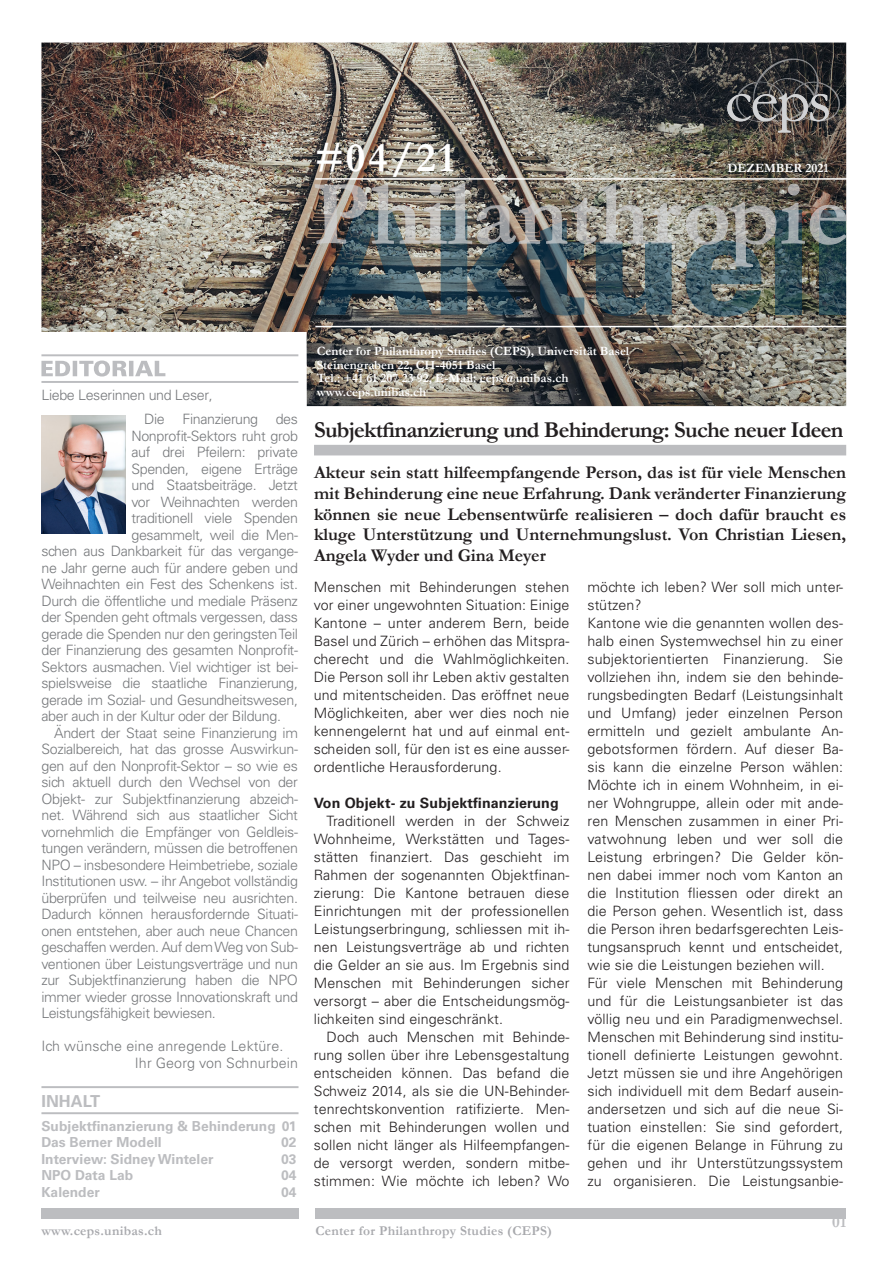
<style>
.page{position:relative;width:893px;height:1263px;background:#fff}
.page>*{position:absolute;margin:0;border:0;box-sizing:border-box;transform-origin:0 0}
.t1{font:700 42px "Garamond";color:#fff}
.t2{font:700 22.8px "Garamond";letter-spacing:-.03em;color:#231f20}
.t3{font:700 18px/20.7px "Garamond";letter-spacing:-.005em;color:#231f20;text-align:justify}
.t4{font:700 16.5px "Univers LT Std";color:#bcbdc0}
.t5{font:700 16.5px "Garamond";color:#bcbdc0}
.Lauftext{font:300 14.25px/18px "Univers LT Std";letter-spacing:.01em;color:#231f20;text-align:justify}
.t6{font:300 14.25px/16.5px "Univers LT Std";letter-spacing:-.025em;color:#76787b;text-align:justify}
.t7{font:300 14.25px "Univers LT Std";letter-spacing:.01em;color:#76787b}
.Lauftext-2{font:700 14.25px "Univers LT Std";letter-spacing:.01em;color:#231f20}
.t8{font:700 13.8px "Univers LT Std";color:#bcbdc0}
.t9{font:700 13.5px "Garamond";letter-spacing:.02em;color:#a8a9ad}
.t10{font:700 12.75px "Garamond";color:#fff}
</style>
<div class="page">
<img style="left:41px;top:43px;width:805px;height:363px">
<svg style="left:727px;top:58px;width:113px;height:75px;background:#4b4a4b"></svg>
<hr style="left:315px;top:326px;width:578px;height:1px;background:#fff">
<hr style="left:315px;top:178px;width:578px;height:2px;background:#fff">
<div style="left:315px;top:1208px;width:531px;height:10px;background:#bcbdc0"></div>
<div style="left:41px;top:1208px;width:257px;height:10px;background:#bcbdc0"></div>
<img style="left:315px;top:183px;width:532px;height:134px">
<svg style="left:41px;top:360px;width:124px;height:16px"></svg>
<hr style="left:41px;top:354px;width:257px;height:2px;background:#bcbdc0">
<hr style="left:41px;top:381px;width:257px;height:2px;background:#bcbdc0">
<div style="left:314px;top:445px;width:532px;height:10px;background:#bcbdc0"></div>
<hr style="left:41px;top:1086px;width:257px;height:2px;background:#bcbdc0">
<hr style="left:41px;top:1112px;width:257px;height:2px;background:#bcbdc0">
<img style="left:41px;top:416px;width:84px;height:118px">
<p class="t1" style="left:315px;top:129px;width:141px">#04/21</p>
<p class="t10" style="left:727px;top:159px;width:102px">DEZEMBER 2021</p>
<p class="t6" style="left:41px;top:387px;width:173px">Liebe Leserinnen und Leser,</p>
<p class="t6" style="left:144px;top:411px;width:155px">Die Finanzierung des</p>
<p class="t6" style="left:131px;top:427px;width:168px">Nonprofit-Sektors ruht grob</p>
<p class="t6" style="left:131px;top:444px;width:168px">auf drei Pfeilern: private</p>
<p class="t6" style="left:131px;top:460px;width:168px">Spenden, eigene Erträge</p>
<p class="t6" style="left:131px;top:477px;width:168px">und Staatsbeiträge. Jetzt</p>
<p class="t6" style="left:131px;top:493px;width:168px">vor Weihnachten werden</p>
<p class="t6" style="left:131px;top:510px;width:168px">traditionell viele Spenden</p>
<p class="t6" style="left:131px;top:526px;width:168px">gesammelt, weil die Men-</p>
<p class="t6" style="left:41px;top:543px;width:258px">schen aus Dankbarkeit für das vergange-</p>
<p class="t6" style="left:41px;top:559px;width:258px">ne Jahr gerne auch für andere geben und</p>
<p class="t6" style="left:41px;top:576px;width:258px">Weihnachten ein Fest des Schenkens ist.</p>
<p class="t6" style="left:41px;top:592px;width:258px">Durch die öffentliche und mediale Präsenz</p>
<p class="t6" style="left:41px;top:609px;width:258px">der Spenden geht oftmals vergessen, dass</p>
<p class="t6" style="left:41px;top:625px;width:258px">gerade die Spenden nur den geringsten Teil</p>
<p class="t6" style="left:41px;top:642px;width:258px">der Finanzierung des gesamten Nonprofit-</p>
<p class="t6" style="left:41px;top:658px;width:258px">Sektors ausmachen. Viel wichtiger ist bei-</p>
<p class="t6" style="left:41px;top:675px;width:258px">spielsweise die staatliche Finanzierung,</p>
<p class="t6" style="left:41px;top:691px;width:258px">gerade im Sozial- und Gesundheitswesen,</p>
<p class="t6" style="left:41px;top:708px;width:241px">aber auch in der Kultur oder der Bildung.</p>
<p class="t6" style="left:41px;top:724px;width:258px;text-indent:13px">Ändert der Staat seine Finanzierung im Sozialbereich, hat das grosse Auswirkun&shy;gen auf den Nonprofit-Sektor – so wie es sich aktuell durch den Wechsel von der Objekt- zur Subjektfinanzierung abzeich&shy;net. Während sich aus staatlicher Sicht vornehmlich die Empfänger von Geldleis&shy;tungen verändern, müssen die betroffenen NPO – insbesondere Heimbetriebe, soziale Institutionen usw. – ihr Angebot vollständig überprüfen und teilweise neu ausrichten.<br>Dadurch können herausfordernde Situati&shy;onen entstehen, aber auch neue Chancen geschaffen werden. Auf dem Weg von Sub&shy;ventionen über Leistungsverträge und nun zur Subjektfinanzierung haben die NPO immer wieder grosse Innovationskraft und Leistungsfähigkeit bewiesen.</p>
<p class="t7" style="left:41px;top:1037px;width:243px">Ich wünsche eine anregende Lektüre.</p>
<p class="t7" style="left:135px;top:1054px;width:165px">Ihr Georg von Schnurbein</p>
<p class="t4" style="left:41px;top:1091px;width:60px">INHALT</p>
<p class="t8" style="left:41px;top:1118px;width:256px">Subjektfinanzierung &amp; Behinderung 01</p>
<p class="t8" style="left:41px;top:1134px;width:122px">Das Berner Modell</p>
<p class="t8" style="left:281px;top:1134px;width:17px">02</p>
<p class="t8" style="left:41px;top:1151px;width:173px">Interview: Sidney Winteler</p>
<p class="t8" style="left:281px;top:1151px;width:17px">03</p>
<p class="t8" style="left:41px;top:1167px;width:93px">NPO Data Lab</p>
<p class="t8" style="left:281px;top:1167px;width:17px">04</p>
<p class="t8" style="left:41px;top:1184px;width:60px">Kalender</p>
<p class="t8" style="left:281px;top:1184px;width:17px">04</p>
<p class="t10" style="left:317px;top:342px;width:314px">Center for Philanthropy Studies (CEPS), Universität Basel</p>
<p class="t10" style="left:317px;top:356px;width:180px">Steinengraben 22, CH-4051 Basel</p>
<p class="t10" style="left:317px;top:369px;width:253px">Tel.: +41 61 207 23 92, E-Mail: ceps@unibas.ch</p>
<p class="t10" style="left:317px;top:383px;width:111px">www.ceps.unibas.ch</p>
<p class="t2" style="left:314px;top:414px;width:531px">Subjektfinanzierung und Behinderung: Suche neuer Ideen</p>
<p class="t3" style="left:314px;top:462px;width:534px">Akteur sein statt hilfeempfangende Person, das ist für viele Menschen mit Behinderung eine neue Erfahrung. Dank veränderter Finanzierung können sie neue Lebensentwürfe realisieren – doch dafür braucht es kluge Unterstützung und Unternehmungslust. Von Christian Liesen, Angela Wyder und Gina Meyer</p>
<p class="Lauftext" style="left:314px;top:578px;width:257px">Menschen mit Behinderungen stehen vor einer ungewohnten Situation: Einige Kantone – unter anderem Bern, beide Basel und Zürich – erhöhen das Mitspra&shy;cherecht und die Wahlmöglichkeiten.<br>Die Person soll ihr Leben aktiv gestalten und mitentscheiden. Das eröffnet neue Möglichkeiten, aber wer dies noch nie kennengelernt hat und auf einmal ent&shy;scheiden soll, für den ist es eine ausser&shy;ordentliche Herausforderung.</p>
<p class="Lauftext-2" style="left:314px;top:795px;width:246px">Von Objekt- zu Subjektfinanzierung</p>
<p class="Lauftext" style="left:314px;top:812px;width:257px;text-indent:13px">Traditionell werden in der Schweiz Wohnheime, Werkstätten und Tages&shy;stätten finanziert. Das geschieht im Rahmen der sogenannten Objektfinan&shy;zierung: Die Kantone betrauen diese Einrichtungen mit der professionellen Leistungserbringung, schliessen mit ih&shy;nen Leistungsverträge ab und richten die Gelder an sie aus. Im Ergebnis sind Menschen mit Behinderungen sicher versorgt – aber die Entscheidungsmög&shy;lichkeiten sind eingeschränkt.</p>
<p class="Lauftext" style="left:314px;top:1028px;width:257px;text-indent:13px">Doch auch Menschen mit Behinde&shy;rung sollen über ihre Lebensgestaltung entscheiden können. Das befand die Schweiz 2014, als sie die UN-Behinder&shy;tenrechtskonvention ratifizierte. Men&shy;schen mit Behinderungen wollen und sollen nicht länger als Hilfeempfangen&shy;de versorgt werden, sondern mitbe&shy;stimmen: Wie möchte ich leben? Wo</p>
<p class="Lauftext" style="left:587px;top:578px;width:257px">möchte ich leben? Wer soll mich unter&shy;stützen?</p>
<p class="Lauftext" style="left:587px;top:614px;width:257px">Kantone wie die genannten wollen des&shy;halb einen Systemwechsel hin zu einer subjektorientierten Finanzierung. Sie vollziehen ihn, indem sie den behinde&shy;rungsbedingten Bedarf (Leistungsinhalt und Umfang) jeder einzelnen Person ermitteln und gezielt ambulante An&shy;gebotsformen fördern. Auf dieser Ba&shy;sis kann die einzelne Person wählen:<br>Möchte ich in einem Wohnheim, in ei&shy;ner Wohngruppe, allein oder mit ande&shy;ren Menschen zusammen in einer Pri&shy;vatwohnung leben und wer soll die Leistung erbringen? Die Gelder kön&shy;nen dabei immer noch vom Kanton an die Institution fliessen oder direkt an die Person gehen. Wesentlich ist, dass die Person ihren bedarfsgerechten Leis&shy;tungsanspruch kennt und entscheidet, wie sie die Leistungen beziehen will.</p>
<p class="Lauftext" style="left:587px;top:974px;width:257px">Für viele Menschen mit Behinderung und für die Leistungsanbieter ist das völlig neu und ein Paradigmenwechsel.<br>Menschen mit Behinderung sind institu&shy;tionell definierte Leistungen gewohnt.<br>Jetzt müssen sie und ihre Angehörigen sich individuell mit dem Bedarf ausein&shy;andersetzen und sich auf die neue Si&shy;tuation einstellen: Sie sind gefordert, für die eigenen Belange in Führung zu gehen und ihr Unterstützungssystem zu organisieren. Die Leistungsanbie-</p>
<p class="t9" style="left:41px;top:1221px;width:122px">www.ceps.unibas.ch</p>
<p class="t9" style="left:315px;top:1221px;width:238px">Center for Philanthropy Studies (CEPS)</p>
<p class="t5" style="left:832px;top:1210px;width:16px">01</p>
</div>
